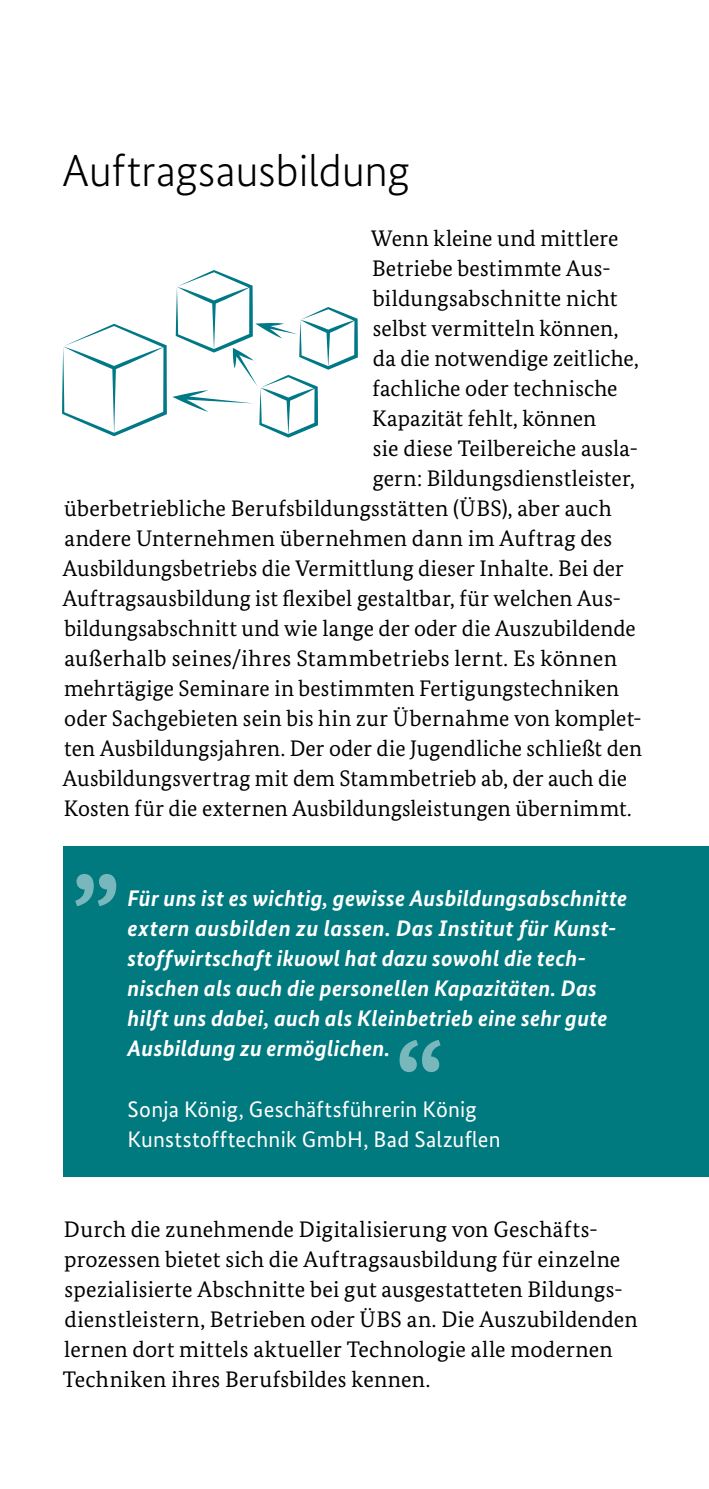
<style>
.page{position:relative;width:709px;height:1489px;background:#fff}
.page>*{position:absolute;margin:0;border:0;box-sizing:border-box;transform-origin:0 0}
.H1_Headline{font:300 45px "Bundes Sans";letter-spacing:-.005em;color:#000}
.Fließtext{font:22.5px/30px "Bundes Serif";letter-spacing:.01em;color:#000}
.Zitat{font:italic 700 22.5px/30px "Bundes Sans";letter-spacing:.01em;color:#fff}
.Zitat_Name{font:22.5px/30px "Bundes Sans";letter-spacing:.01em;color:#fff}
</style>
<div class="page">
<svg style="left:62px;top:270px;width:296px;height:167px"></svg>
<div style="left:64px;top:846px;width:645px;height:330px;background:#00797f"></div>
<svg style="left:75px;top:874px;width:41px;height:32px"></svg>
<svg style="left:399px;top:1040px;width:41px;height:32px"></svg>
<h1 class="H1_Headline" style="left:62px;top:145px;width:349px">Auftragsausbildung</h1>
<p class="Fließtext" style="left:371px;top:223px;width:249px">Wenn kleine und mittlere</p>
<p class="Fließtext" style="left:372px;top:253px;width:240px">Betriebe bestimmte Aus-</p>
<p class="Fließtext" style="left:373px;top:283px;width:246px">bildungsabschnitte nicht</p>
<p class="Fließtext" style="left:373px;top:313px;width:247px">selbst vermitteln können,</p>
<p class="Fließtext" style="left:373px;top:343px;width:267px">da die notwendige zeitliche,</p>
<p class="Fließtext" style="left:372px;top:373px;width:246px">fachliche oder technische</p>
<p class="Fließtext" style="left:372px;top:403px;width:226px">Kapazität fehlt, können</p>
<p class="Fließtext" style="left:373px;top:433px;width:264px">sie diese Teilbereiche ausla-</p>
<p class="Fließtext" style="left:373px;top:463px;width:263px">gern: Bildungsdienstleister,</p>
<p class="Fließtext" style="left:64px;top:493px;width:549px">überbetriebliche Berufsbildungsstätten (ÜBS), aber auch</p>
<p class="Fließtext" style="left:64px;top:523px;width:549px">andere Unternehmen übernehmen dann im Auftrag des</p>
<p class="Fließtext" style="left:63px;top:553px;width:562px">Ausbildungsbetriebs die Vermittlung dieser Inhalte. Bei der</p>
<p class="Fließtext" style="left:63px;top:583px;width:560px">Auftragsausbildung ist flexibel gestaltbar, für welchen Aus-</p>
<p class="Fließtext" style="left:64px;top:613px;width:573px">bildungsabschnitt und wie lange der oder die Auszubildende</p>
<p class="Fließtext" style="left:64px;top:643px;width:554px">außerhalb seines/ihres Stammbetriebs lernt. Es können</p>
<p class="Fließtext" style="left:64px;top:673px;width:556px">mehrtägige Seminare in bestimmten Fertigungstechniken</p>
<p class="Fließtext" style="left:64px;top:703px;width:579px">oder Sachgebieten sein bis hin zur Übernahme von komplet-</p>
<p class="Fließtext" style="left:64px;top:733px;width:579px">ten Ausbildungsjahren. Der oder die Jugendliche schließt den</p>
<p class="Fließtext" style="left:63px;top:763px;width:566px">Ausbildungsvertrag mit dem Stammbetrieb ab, der auch die</p>
<p class="Fließtext" style="left:64px;top:793px;width:569px">Kosten für die externen Ausbildungsleistungen übernimmt.</p>
<p class="Zitat" style="left:128px;top:883px;width:501px">Für uns ist es wichtig, gewisse Ausbildungsabschnitte extern ausbilden zu lassen. Das Institut für Kunst&shy;stoffwirtschaft ikuowl hat dazu sowohl die tech&shy;nischen als auch die personellen Kapazitäten. Das hilft uns dabei, auch als Kleinbetrieb eine sehr gute Ausbildung zu ermöglichen.</p>
<p class="Zitat_Name" style="left:128px;top:1093px;width:374px">Sonja König, Geschäftsführerin König<br>Kunststofftechnik GmbH, Bad Salzuflen</p>
<p class="Fließtext" style="left:63px;top:1213px;width:576px">Durch die zunehmende Digitalisierung von Geschäfts&shy;prozessen bietet sich die Auftragsausbildung für einzelne spezialisierte Abschnitte bei gut ausgestatteten Bildungs&shy;dienstleistern, Betrieben oder ÜBS an. Die Auszubildenden lernen dort mittels aktueller Technologie alle modernen Techniken ihres Berufsbildes kennen.</p>
</div>
